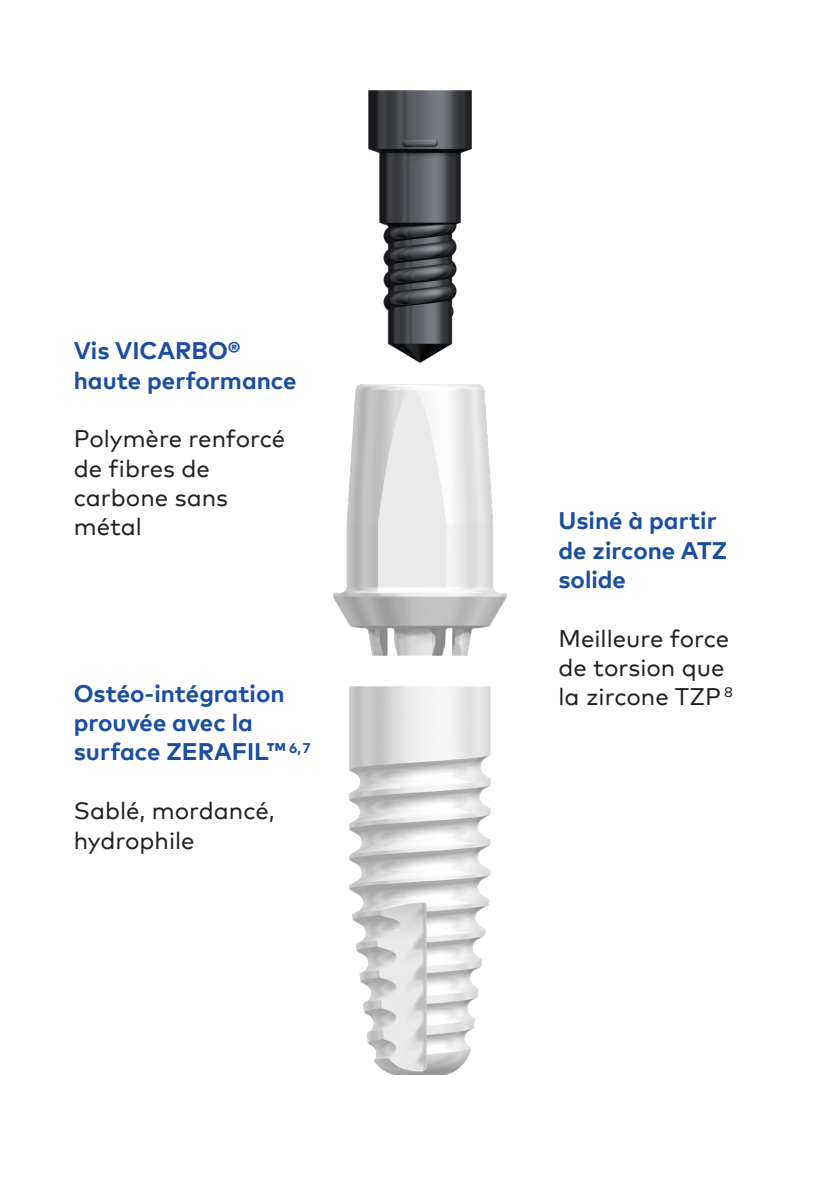
<style>
.page{position:relative;width:840px;height:1191px;background:#fff}
.page>*{position:absolute;margin:0;border:0;box-sizing:border-box;transform-origin:0 0}
.Title_H2{font:700 24px/29.4px "Mark Pro";color:#1a4ea1}
.BC__Body_copy{font:24px/29.4px "Mark Pro";color:#231f20}
.BC__Body_copy-2{font:14px "Mark Pro";color:#231f20}
</style>
<div class="page">
<img style="left:333px;top:385px;width:173px;height:270px">
<img style="left:368px;top:91px;width:103px;height:272px">
<img style="left:349px;top:686px;width:141px;height:389px">
<p class="Title_H2" style="left:74px;top:334px;width:224px">Vis VICARBO® haute performance</p>
<p class="BC__Body_copy" style="left:74px;top:422px;width:213px">Polymère renforcé de fibres de carbone sans métal</p>
<p class="Title_H2" style="left:558px;top:504px;width:170px">Usiné à partir de zircone ATZ solide</p>
<p class="BC__Body_copy" style="left:558px;top:621px;width:172px">Meilleure force de torsion que la zircone TZP</p>
<p class="Title_H2" style="left:74px;top:676px;width:212px">Ostéo-intégration</p>
<p class="BC__Body_copy-2" style="left:723px;top:682px;width:10px">8</p>
<p class="Title_H2" style="left:74px;top:706px;width:238px">prouvée avec la surface ZERAFIL™ <sup>6,7</sup></p>
<p class="BC__Body_copy" style="left:74px;top:794px;width:202px">Sablé, mordancé, hydrophile</p>
</div>
